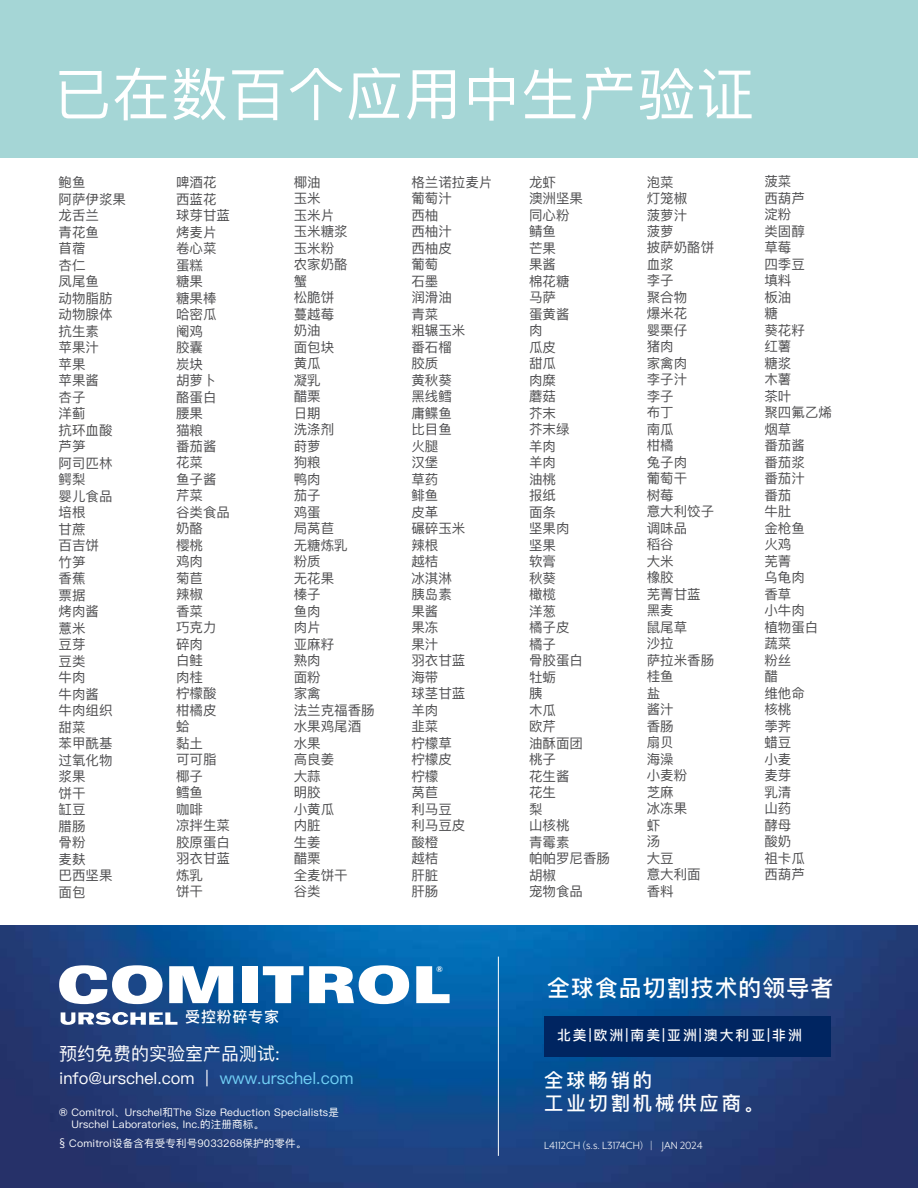
<style>
.page{position:relative;width:918px;height:1188px;background:#fff}
.page>*{position:absolute;margin:0;border:0;box-sizing:border-box;transform-origin:0 0}
.t1{font:57px "Ping Fang SC";letter-spacing:.025em;color:#fff}
.t2{font:500 22.8px "Ping Fang SC";letter-spacing:.05em;color:#fff}
.t3{font:500 19.35px/23.1px "Ping Fang SC";letter-spacing:.15em;color:#fff}
.t4{font:18px "Ping Fang SC";color:#fff}
.t5{font:16.5px "Ping Fang SC";color:#fff}
.t6{font:500 15px "Ping Fang SC";letter-spacing:.05em;color:#fff}
.t7{font:500 13.8px "Ping Fang SC";letter-spacing:.15em;color:#fff}
.t8{font:13.5px/16.5px "Ping Fang SC";color:#4d4d4f}
.t9{font:700 12.75px "Mr Eaves XL Mod OT";color:#fff}
.t10{font:12px "Mr Eaves XL Mod OT";color:#fff}
.t11{font:10.5px/12px "Ping Fang SC";letter-spacing:.015em;color:#fff}
.s1{color:#71d0f6}
</style>
<div class="page">
<div style="left:0;top:0;width:918px;height:158px;background:#a5d6d6"></div>
<img style="left:0;top:925px;width:918px;height:263px">
<div style="left:544px;top:1016px;width:286px;height:40px;background:#002561"></div>
<hr style="left:498px;top:957px;width:1px;height:199px;background:#fff">
<div style="left:242px;top:966px;width:16px;height:37px;background:#fff"></div>
<svg style="left:263px;top:965px;width:146px;height:39px"></svg>
<svg style="left:416px;top:966px;width:34px;height:37px"></svg>
<svg style="left:59px;top:965px;width:174px;height:62px"></svg>
<h1 class="t1" style="left:54px;top:59px;width:701px">已在数百个应用中生产验证</h1>
<p class="t8" style="left:58px;top:174px;width:69px">鲍鱼<br>阿萨伊浆果龙舌兰<br>青花鱼<br>苜蓿<br>杏仁<br>凤尾鱼<br>动物脂肪动物腺体抗生素<br>苹果汁<br>苹果<br>苹果酱<br>杏子<br>洋蓟<br>抗环血酸芦笋<br>阿司匹林鳄梨<br>婴儿食品培根<br>甘蔗<br>百吉饼<br>竹笋<br>香蕉<br>票据<br>烤肉酱<br>薏米<br>豆芽<br>豆类<br>牛肉<br>牛肉酱<br>牛肉组织甜菜<br>苯甲酰基过氧化物浆果<br>饼干<br>缸豆<br>腊肠<br>骨粉<br>麦麸<br>巴西坚果面包</p>
<p class="t8" style="left:176px;top:174px;width:55px">啤酒花西蓝花球芽甘蓝烤麦片卷心菜蛋糕<br>糖果<br>糖果棒哈密瓜阉鸡<br>胶囊<br>炭块<br>胡萝卜酪蛋白腰果<br>猫粮<br>番茄酱花菜<br>鱼子酱芹菜<br>谷类食品奶酪<br>樱桃<br>鸡肉<br>菊苣<br>辣椒<br>香菜<br>巧克力碎肉<br>白鲑<br>肉桂<br>柠檬酸柑橘皮蛤<br>黏土<br>可可脂椰子<br>鳕鱼<br>咖啡<br>凉拌生菜胶原蛋白羽衣甘蓝炼乳<br>饼干</p>
<p class="t8" style="left:294px;top:174px;width:82px">椰油<br>玉米<br>玉米片<br>玉米糖浆<br>玉米粉<br>农家奶酪<br>蟹<br>松脆饼<br>蔓越莓<br>奶油<br>面包块<br>黄瓜<br>凝乳<br>醋栗<br>日期<br>洗涤剂<br>莳萝<br>狗粮<br>鸭肉<br>茄子<br>鸡蛋<br>局莴苣<br>无糖炼乳<br>粉质<br>无花果<br>榛子<br>鱼肉<br>肉片<br>亚麻籽<br>熟肉<br>面粉<br>家禽<br>法兰克福香肠水果鸡尾酒水果<br>高良姜<br>大蒜<br>明胶<br>小黄瓜<br>内脏<br>生姜<br>醋栗<br>全麦饼干<br>谷类</p>
<p class="t8" style="left:411px;top:174px;width:82px">格兰诺拉麦片葡萄汁<br>西柚<br>西柚汁<br>西柚皮<br>葡萄<br>石墨<br>润滑油<br>青菜<br>粗辗玉米<br>番石榴<br>胶质<br>黄秋葵<br>黑线鳕<br>庸鲽鱼<br>比目鱼<br>火腿<br>汉堡<br>草药<br>鲱鱼<br>皮革<br>碾碎玉米<br>辣根<br>越桔<br>冰淇淋<br>胰岛素<br>果酱<br>果冻<br>果汁<br>羽衣甘蓝<br>海带<br>球茎甘蓝<br>羊肉<br>韭菜<br>柠檬草<br>柠檬皮<br>柠檬<br>莴苣<br>利马豆<br>利马豆皮<br>酸橙<br>越桔<br>肝脏<br>肝肠</p>
<p class="t8" style="left:529px;top:173px;width:82px">龙虾<br>澳洲坚果<br>同心粉<br>鲭鱼<br>芒果<br>果酱<br>棉花糖<br>马萨<br>蛋黄酱<br>肉<br>瓜皮<br>甜瓜<br>肉糜<br>蘑菇<br>芥末<br>芥末绿<br>羊肉<br>羊肉<br>油桃<br>报纸<br>面条<br>坚果肉<br>坚果<br>软膏<br>秋葵<br>橄榄<br>洋葱<br>橘子皮<br>橘子<br>骨胶蛋白<br>牡蛎<br>胰<br>木瓜<br>欧芹<br>油酥面团<br>桃子<br>花生酱<br>花生<br>梨<br>山核桃<br>青霉素<br>帕帕罗尼香肠胡椒<br>宠物食品</p>
<p class="t8" style="left:647px;top:173px;width:69px">泡菜<br>灯笼椒<br>菠萝汁<br>菠萝<br>披萨奶酪饼血浆<br>李子<br>聚合物<br>爆米花<br>婴栗仔<br>猪肉<br>家禽肉<br>李子汁<br>李子<br>布丁<br>南瓜<br>柑橘<br>兔子肉<br>葡萄干<br>树莓<br>意大利饺子调味品<br>稻谷<br>大米<br>橡胶<br>芜菁甘蓝黑麦<br>鼠尾草<br>沙拉<br>萨拉米香肠桂鱼<br>盐<br>酱汁<br>香肠<br>扇贝<br>海澡<br>小麦粉<br>芝麻<br>冰冻果<br>虾<br>汤<br>大豆<br>意大利面香料</p>
<p class="t8" style="left:764px;top:173px;width:69px">菠菜<br>西葫芦<br>淀粉<br>类固醇<br>草莓<br>四季豆<br>填料<br>板油<br>糖<br>葵花籽<br>红薯<br>糖浆<br>木薯<br>茶叶<br>聚四氟乙烯烟草<br>番茄酱<br>番茄浆<br>番茄汁<br>番茄<br>牛肚<br>金枪鱼<br>火鸡<br>芜菁<br>乌龟肉<br>香草<br>小牛肉<br>植物蛋白蔬菜<br>粉丝<br>醋<br>维他命<br>核桃<br>荸荠<br>蜡豆<br>小麦<br>麦芽<br>乳清<br>山药<br>酵母<br>酸奶<br>祖卡瓜<br>西葫芦</p>
<p class="t6" style="left:185px;top:1008px;width:95px">受控粉碎专家</p>
<h3 class="t4" style="left:59px;top:1043px;width:222px">预约免费的实验室产品测试:</h3>
<p class="t5" style="left:59px;top:1068px;width:296px">info@urschel.com | <span class="s1">www.urschel.com</span></p>
<p class="t11" style="left:71px;top:1107px;width:269px;text-indent:-12px">® Comitrol、Urschel和The Size Reduction Specialists是<br>Urschel Laboratories, Inc.的注册商标。</p>
<p class="t11" style="left:59px;top:1137px;width:249px">§ Comitrol设备含有受专利号9033268保护的零件。</p>
<p class="t9" style="left:436px;top:964px;width:8px">®</p>
<h2 class="t2" style="left:547px;top:974px;width:288px">全球食品切割技术的领导者</h2>
<p class="t7" style="left:557px;top:1027px;width:246px">北美|欧洲|南美|亚洲|澳大利亚|非洲</p>
<h3 class="t3" style="left:544px;top:1068px;width:221px">全球畅销的<br>工业切割机械供应商。</h3>
<p class="t10" style="left:544px;top:1139px;width:160px">L4112CH (s.s. L3174CH) | JAN 2024</p>
</div>
